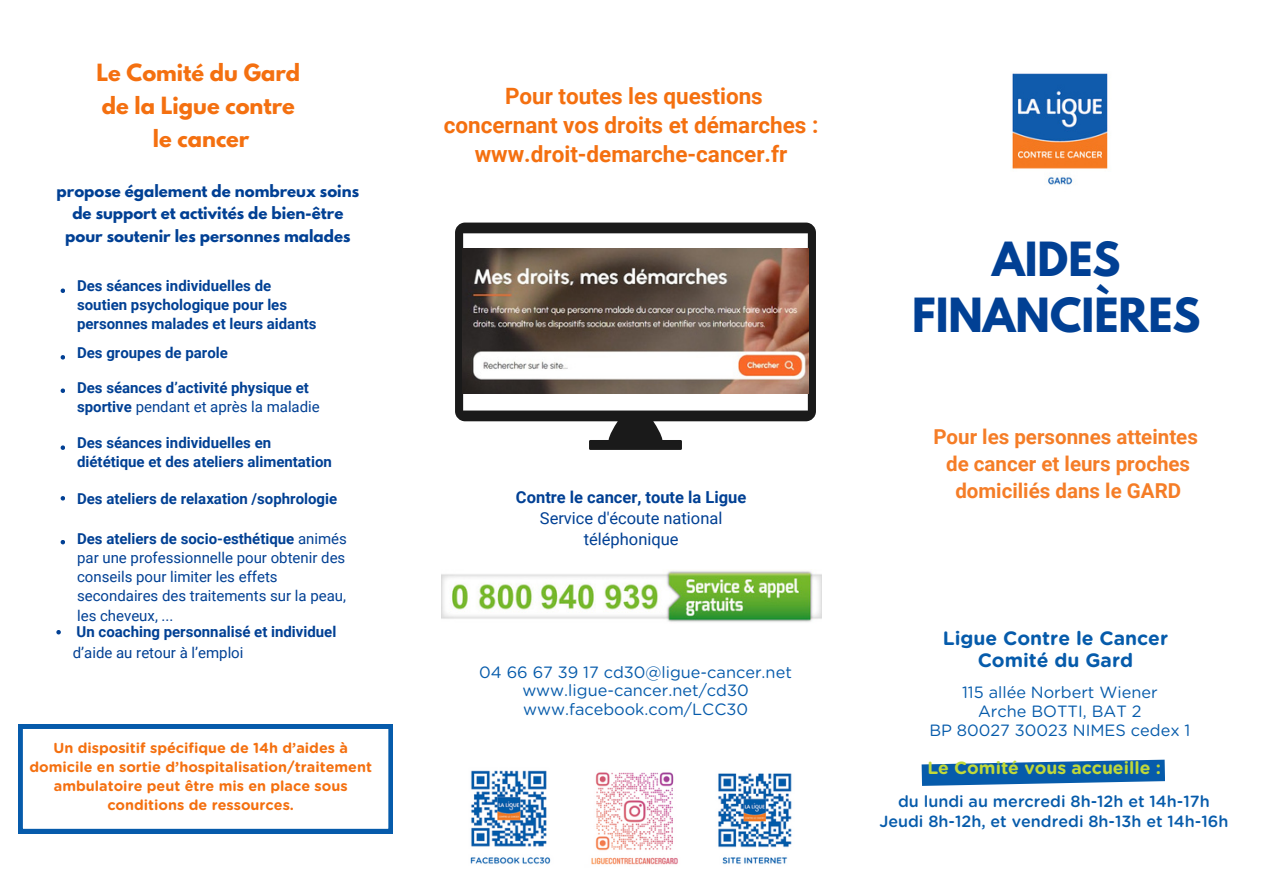
<style>
.page{position:relative;width:1263px;height:894px;background:#fff}
.page>*{position:absolute;margin:0;border:0;box-sizing:border-box;transform-origin:0 0}
.t1{font:700 41.7px/56.2px "League Spartan";color:#014094;text-align:center}
.t2{font:700 22.5px/29.2px "Roboto";color:#f47010;text-align:center}
.t3{font:700 21px/33px "League Spartan";color:#f47010;text-align:center}
.t4{font:700 20.55px/27px "Roboto";color:#f57d27;text-align:center}
.t5{font:700 19.35px/22.5px "Gotham Rounded";color:#065bab;text-align:center}
.t6{font:700 17.55px "Gotham Rounded";color:#c0d83a}
.t7{font:16.5px/21.3px "Roboto";color:#014094;text-align:center}
.t8{font:16.35px/19.2px "Gotham Rounded";color:#065bab;text-align:center}
.t9{font:500 16.05px/19.8px "Gotham Rounded";color:#065bab;text-align:center}
.t10{font:700 15px/19.2px "Roboto";color:#014094}
.t11{font:15px/19.2px "Roboto";color:#014094}
.t12{font:700 15px/22.5px "League Spartan";color:#014094;text-align:center}
.t13{font:700 14.4px/19.2px "Gotham Rounded";color:#f47010;text-align:center}
.s1{font-weight:400}
.s2{font-weight:700}
</style>
<div class="page">
<svg style="left:455px;top:222px;width:361px;height:228px"></svg>
<img style="left:441px;top:570px;width:380px;height:52px">
<img style="left:462px;top:249px;width:347px;height:144px">
<svg style="left:61px;top:288px;width:4px;height:5px"></svg>
<svg style="left:61px;top:355px;width:4px;height:4px"></svg>
<svg style="left:61px;top:388px;width:4px;height:5px"></svg>
<img style="left:470px;top:770px;width:322px;height:95px">
<svg style="left:922px;top:759px;width:243px;height:26px;background:#3278b9"></svg>
<img style="left:1012px;top:73px;width:96px;height:112px">
<svg style="left:56px;top:630px;width:5px;height:4px"></svg>
<svg style="left:61px;top:496px;width:4px;height:4px"></svg>
<svg style="left:61px;top:540px;width:4px;height:4px"></svg>
<svg style="left:61px;top:445px;width:4px;height:5px"></svg>
<svg style="left:18px;top:724px;width:375px;height:109px"></svg>
<p class="t3" style="left:96px;top:59px;width:205px">Le Comité du Gard de la Ligue contre le cancer</p>
<h5 class="t12" style="left:57px;top:181px;width:304px">propose également de nombreux soins de support et activités de bien-être pour soutenir les personnes malades</h5>
<h5 class="t10" style="left:77px;top:276px;width:241px">Des séances individuelles de soutien psychologique pour les personnes malades et leurs aidants</h5>
<h4 class="t10" style="left:77px;top:343px;width:152px">Des groupes de parole</h4>
<h5 class="t10" style="left:77px;top:378px;width:244px">Des séances d’activité physique et sportive <span class="s1">pendant et après la maladie</span></h5>
<h5 class="t10" style="left:77px;top:433px;width:256px">Des séances individuelles en diététique et des ateliers alimentation</h5>
<h2 class="t10" style="left:77px;top:488px;width:262px">Des ateliers de relaxation /sophrologie</h2>
<p class="t11" style="left:77px;top:529px;width:271px"><span class="s2">Des ateliers de socio-esthétique</span> animés par une professionnelle pour obtenir des conseils pour limiter les effets secondaires des traitements sur la peau, les cheveux, ...</p>
<h6 class="t10" style="left:73px;top:620px;width:265px;line-height:21.3px">Un coaching personnalisé et individuel <span class="s1">d’aide au retour à l’emploi</span></h6>
<p class="t13" style="left:29px;top:738px;width:344px">Un dispositif spécifique de 14h d’aides à domicile en sortie d’hospitalisation/traitement ambulatoire peut être mis en place sous conditions de ressources.</p>
<h4 class="t2" style="left:444px;top:81px;width:376px">Pour toutes les questions concernant vos droits et démarches : www.droit-demarche-cancer.fr</h4>
<p class="t7" style="left:516px;top:486px;width:232px"><span class="s2">Contre le cancer, toute la Ligue<br></span>Service d'écoute national téléphonique</p>
<h3 class="t8" style="left:479px;top:663px;width:314px;line-height:18.8px">04 66 67 39 17 cd30@ligue-cancer.net www.ligue-cancer.net/cd30 www.facebook.com/LCC30</h3>
<p class="t1" style="left:912px;top:236px;width:290px">AIDES<br>FINANCIÈRES</p>
<h5 class="t4" style="left:933px;top:424px;width:266px">Pour les personnes atteintes de cancer et leurs proches domiciliés dans le GARD</h5>
<h2 class="t5" style="left:943px;top:627px;width:227px">Ligue Contre le Cancer<br>Comité du Gard</h2>
<h1 class="t8" style="left:929px;top:683px;width:262px">115 allée Norbert Wiener<br>Arche BOTTI, BAT 2<br>BP 80027 30023 NIMES cedex 1</h1>
<h5 class="t6" style="left:927px;top:760px;width:235px">Le Comité vous accueille :</h5>
<h3 class="t9" style="left:879px;top:791px;width:351px">du lundi au mercredi 8h-12h et 14h-17h<br>Jeudi 8h-12h, et vendredi 8h-13h et 14h-16h</h3>
</div>
